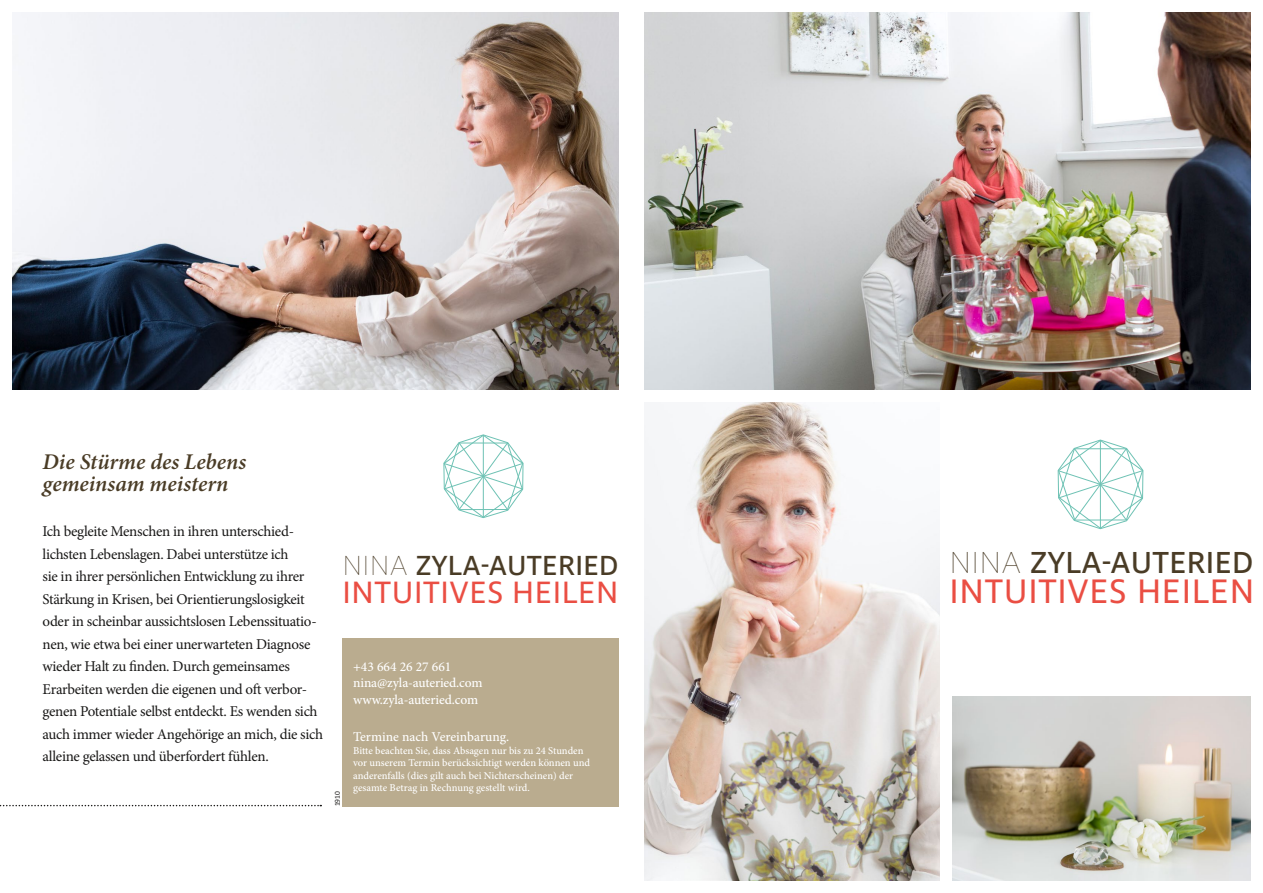
<style>
.page{position:relative;width:1263px;height:893px;background:#fff}
.page>*{position:absolute;margin:0;border:0;box-sizing:border-box;transform-origin:0 0}
.t1{font:34.8px "Ingra";letter-spacing:.02em;color:#ea4e43}
.t2{font:31.5px "Ingra";letter-spacing:.02em;color:#ea4e43}
.t3{font:31.05px "Ingra";letter-spacing:.01em;color:#4a3c26}
.t4{font:28.2px "Ingra";letter-spacing:.01em;color:#4a3c26}
.t5{font:italic 600 22.5px/22.5px "Minion Pro";color:#4a3c26}
.t6{font:15px/22.5px "Minion Pro";letter-spacing:-.02em;color:#181716}
.t7{font:500 13.5px/16.2px "Minion Pro";letter-spacing:-.005em;color:#fff}
.t8{font:500 10.5px/12.6px "Minion Pro";color:#fff}
.t9{font:7.5px "Calibri";color:#181716}
.s1{font-weight:100}
</style>
<div class="page">
<svg style="left:1057px;top:439px;width:87px;height:91px"></svg>
<img style="left:644px;top:13px;width:606px;height:377px">
<img style="left:952px;top:696px;width:298px;height:184px">
<img style="left:13px;top:13px;width:606px;height:377px">
<img style="left:644px;top:403px;width:295px;height:477px">
<div style="left:342px;top:638px;width:277px;height:168px;background:#baac8f"></div>
<svg style="left:0;top:805px;width:321px;height:1px"></svg>
<svg style="left:443px;top:434px;width:81px;height:84px"></svg>
<h3 class="t5" style="left:43px;top:450px;width:205px">Die Stürme des Lebens gemeinsam meistern</h3>
<p class="t6" style="left:43px;top:520px;width:282px">Ich begleite Menschen in ihren unterschied&shy;lichsten Lebenslagen. Dabei unterstütze ich<br>sie in ihrer persönlichen Entwicklung zu ihrer Stärkung in Krisen, bei Orientierungslosigkeit oder in scheinbar aussichtslosen Lebenssituatio&shy;nen, wie etwa bei einer unerwarteten Diagnose wieder Halt zu finden. Durch gemeinsames Erarbeiten werden die eigenen und oft verbor&shy;genen Potentiale selbst entdeckt. Es wenden sich auch immer wieder Angehörige an mich, die sich alleine gelassen und überfordert fühlen.</p>
<h3 class="t4" style="left:342px;top:548px;width:278px"><span class="s1">NINA</span> ZYLA-AUTERIED</h3>
<h2 class="t2" style="left:342px;top:573px;width:278px">INTUITIVES HEILEN</h2>
<p class="t9" style="left:333px;top:806px;width:17px;rotate:-90deg">1910</p>
<p class="t7" style="left:353px;top:659px;width:131px">+43 664 26 27 661 nina@zyla-auteried.com www.zyla-auteried.com</p>
<p class="t7" style="left:353px;top:729px;width:158px">Termine nach Vereinbarung.</p>
<p class="t8" style="left:353px;top:744px;width:238px">Bitte beachten Sie, dass Absagen nur bis zu 24 Stunden vor unserem Termin berücksichtigt werden können und anderenfalls (dies gilt auch bei Nichterscheinen) der gesamte Betrag in Rechnung gestellt wird.</p>
<h3 class="t3" style="left:949px;top:543px;width:305px"><span class="s1">NINA</span> ZYLA-AUTERIED</h3>
<h1 class="t1" style="left:949px;top:570px;width:306px">INTUITIVES HEILEN</h1>
</div>
